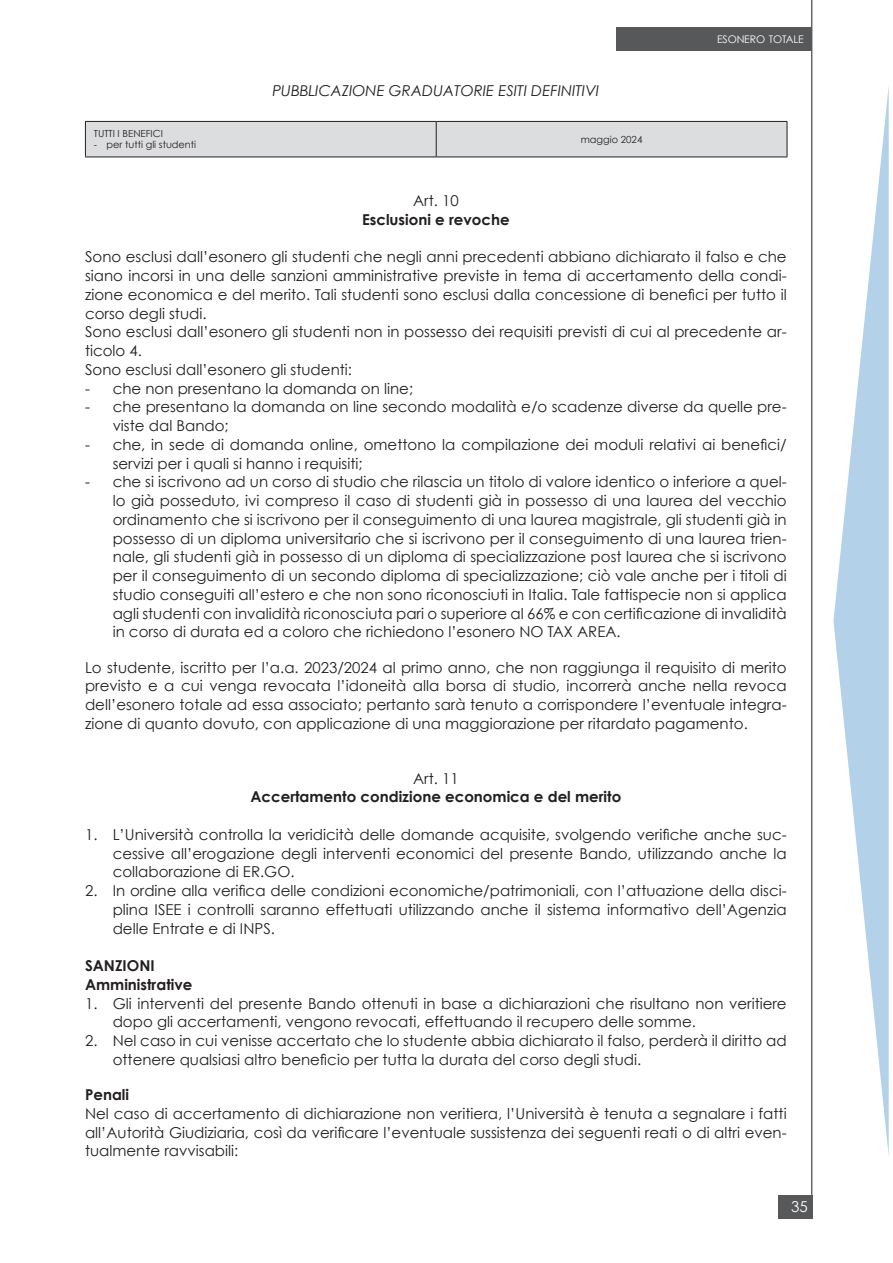
<style>
.page{position:relative;width:893px;height:1263px;background:#fff}
.page>*{position:absolute;margin:0;border:0;box-sizing:border-box;transform-origin:0 0}
._02_Testo_rientro_1{font:15px/18.8px "Century Gothic";color:#231f20}
._01_Testo{font:15px/18.8px "Century Gothic";color:#231f20;text-align:justify}
._05_Testo_centro_bold{font:700 15px "Century Gothic";color:#231f20}
._04_Testo_centro_reg{font:italic 15px "Century Gothic";color:#231f20}
._01_Testo-2{font:700 15px "Century Gothic";color:#231f20}
._04_Testo_centro_reg-2{font:15px "Century Gothic";color:#231f20}
.t1{font:15px "Century Gothic";color:#fff}
.t2{font:10.5px "Century Gothic";letter-spacing:-.015em;color:#fff}
._06_Tabelle{font:9.75px "Century Gothic";color:#231f20}
</style>
<div class="page">
<div style="left:778px;top:1195px;width:34px;height:23px;background:#57585a"></div>
<hr style="left:811px;top:0;width:1px;height:1195px;background:#231f20">
<div style="left:617px;top:27px;width:195px;height:24px;background:#57585a"></div>
<svg style="left:833px;top:86px;width:56px;height:1069px"></svg>
<div style="left:86px;top:122px;width:701px;height:35px;background:#dcdddf"></div>
<hr style="left:85px;top:122px;width:1px;height:35px;background:#231f20">
<hr style="left:85px;top:121px;width:351px;height:1px;background:#231f20">
<hr style="left:85px;top:157px;width:351px;height:1px;background:#231f20">
<hr style="left:436px;top:122px;width:1px;height:35px;background:#231f20">
<hr style="left:436px;top:121px;width:351px;height:1px;background:#231f20">
<hr style="left:787px;top:122px;width:1px;height:35px;background:#231f20">
<hr style="left:436px;top:157px;width:351px;height:1px;background:#231f20">
<p class="_06_Tabelle" style="left:94px;top:128px;width:70px">TUTTI I BENEFICI</p>
<p class="_06_Tabelle" style="left:94px;top:139px;width:104px">- per tutti gli studenti</p>
<p class="_04_Testo_centro_reg" style="left:272px;top:82px;width:328px">PUBBLICAZIONE GRADUATORIE ESITI DEFINITIVI</p>
<p class="_06_Tabelle" style="left:581px;top:133px;width:63px">maggio 2024</p>
<p class="t2" style="left:717px;top:32px;width:88px">ESONERO TOTALE</p>
<p class="_04_Testo_centro_reg-2" style="left:413px;top:191px;width:47px">Art. 10</p>
<p class="_05_Testo_centro_bold" style="left:362px;top:210px;width:149px">Esclusioni e revoche</p>
<p class="_01_Testo" style="left:85px;top:247px;width:703px">Sono esclusi dall’esonero gli studenti che negli anni precedenti abbiano dichiarato il falso e che siano incorsi in una delle sanzioni amministrative previste in tema di accertamento della condi&shy;zione economica e del merito. Tali studenti sono esclusi dalla concessione di benefici per tutto il corso degli studi.</p>
<p class="_01_Testo" style="left:85px;top:322px;width:703px">Sono esclusi dall’esonero gli studenti non in possesso dei requisiti previsti di cui al precedente ar&shy;ticolo 4.</p>
<p class="_01_Testo" style="left:85px;top:360px;width:268px">Sono esclusi dall’esonero gli studenti:</p>
<p class="_02_Testo_rientro_1" style="left:85px;top:379px;width:330px">- che non presentano la domanda on line;</p>
<p class="_02_Testo_rientro_1" style="left:113px;top:397px;width:675px;text-indent:-28px">- che presentano la domanda on line secondo modalità e/o scadenze diverse da quelle pre&shy;viste dal Bando;</p>
<p class="_02_Testo_rientro_1" style="left:113px;top:435px;width:675px;text-indent:-28px">- che, in sede di domanda online, omettono la compilazione dei moduli relativi ai benefici/ servizi per i quali si hanno i requisiti;</p>
<p class="_02_Testo_rientro_1" style="left:113px;top:472px;width:675px;text-align:justify;text-indent:-28px">- che si iscrivono ad un corso di studio che rilascia un titolo di valore identico o inferiore a quel&shy;lo già posseduto, ivi compreso il caso di studenti già in possesso di una laurea del vecchio ordinamento che si iscrivono per il conseguimento di una laurea magistrale, gli studenti già in possesso di un diploma universitario che si iscrivono per il conseguimento di una laurea trien&shy;nale, gli studenti già in possesso di un diploma di specializzazione post laurea che si iscrivono per il conseguimento di un secondo diploma di specializzazione; ciò vale anche per i titoli di studio conseguiti all’estero e che non sono riconosciuti in Italia. Tale fattispecie non si applica agli studenti con invalidità riconosciuta pari o superiore al 66% e con certificazione di invalidità in corso di durata ed a coloro che richiedono l’esonero NO TAX AREA.</p>
<p class="_01_Testo" style="left:85px;top:658px;width:703px">Lo studente, iscritto per l’a.a. 2023/2024 al primo anno, che non raggiunga il requisito di merito previsto e a cui venga revocata l’idoneità alla borsa di studio, incorrerà anche nella revoca dell’esonero totale ad essa associato; pertanto sarà tenuto a corrispondere l’eventuale integra&shy;zione di quanto dovuto, con applicazione di una maggiorazione per ritardato pagamento.</p>
<p class="_04_Testo_centro_reg-2" style="left:413px;top:769px;width:47px">Art. 11</p>
<p class="_05_Testo_centro_bold" style="left:250px;top:787px;width:372px">Accertamento condizione economica e del merito</p>
<p class="_02_Testo_rientro_1" style="left:113px;top:825px;width:675px;text-align:justify;text-indent:-28px">1. L’Università controlla la veridicità delle domande acquisite, svolgendo verifiche anche suc&shy;cessive all’erogazione degli interventi economici del presente Bando, utilizzando anche la collaborazione di ER.GO.</p>
<p class="_02_Testo_rientro_1" style="left:113px;top:881px;width:675px;text-align:justify;text-indent:-28px">2. In ordine alla verifica delle condizioni economiche/patrimoniali, con l’attuazione della disci&shy;plina ISEE i controlli saranno effettuati utilizzando anche il sistema informativo dell’Agenzia delle Entrate e di INPS.</p>
<p class="_01_Testo-2" style="left:85px;top:956px;width:71px">SANZIONI</p>
<p class="_01_Testo-2" style="left:85px;top:975px;width:109px">Amministrative</p>
<p class="_02_Testo_rientro_1" style="left:113px;top:994px;width:675px;text-indent:-28px">1. Gli interventi del presente Bando ottenuti in base a dichiarazioni che risultano non veritiere dopo gli accertamenti, vengono revocati, effettuando il recupero delle somme.</p>
<p class="_02_Testo_rientro_1" style="left:113px;top:1031px;width:675px;text-indent:-28px">2. Nel caso in cui venisse accertato che lo studente abbia dichiarato il falso, perderà il diritto ad ottenere qualsiasi altro beneficio per tutta la durata del corso degli studi.</p>
<p class="_01_Testo-2" style="left:85px;top:1085px;width:46px">Penali</p>
<p class="_01_Testo" style="left:85px;top:1104px;width:703px">Nel caso di accertamento di dichiarazione non veritiera, l’Università è tenuta a segnalare i fatti all’Autorità Giudiziaria, così da verificare l’eventuale sussistenza dei seguenti reati o di altri even&shy;tualmente ravvisabili:</p>
<p class="t1" style="left:791px;top:1197px;width:18px">35</p>
</div>
